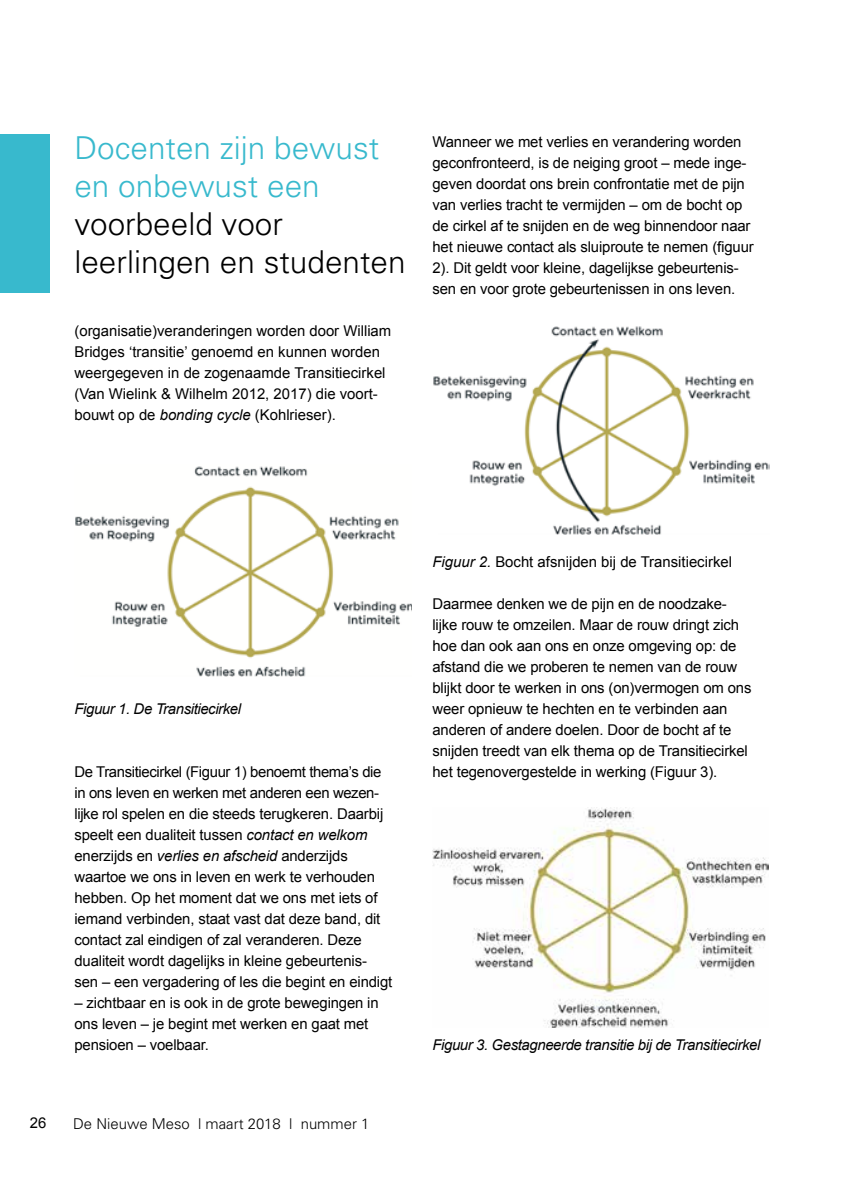
<style>
.page{position:relative;width:844px;height:1191px;background:#fff}
.page>*{position:absolute;margin:0;border:0;box-sizing:border-box;transform-origin:0 0}
.t1{font:300 31.5px/37.8px "Univers";color:#000}
.t2{font:300 31.5px/37.8px "Univers";color:#38b9cd}
.t3{font:14.88px/21px "Arial";letter-spacing:-.01em;color:#000}
.t4{font:italic 14.88px "Arial";letter-spacing:-.025em;color:#000}
.t5{font:300 14.88px "Univers";color:#000}
.s1{font-style:italic}
</style>
<div class="page">
<div style="left:0;top:134px;width:50px;height:159px;background:#38b9cd"></div>
<img style="left:75px;top:466px;width:336px;height:210px">
<img style="left:433px;top:326px;width:336px;height:208px">
<img style="left:432px;top:807px;width:336px;height:220px">
<h1 class="t2" style="left:74px;top:128px;width:306px">Docenten zijn bewust en onbewust een</h1>
<h1 class="t1" style="left:74px;top:204px;width:332px">voorbeeld voor leerlingen en studenten</h1>
<p class="t3" style="left:74px;top:320px;width:318px">(organisatie)veranderingen worden door William Bridges ‘transitie’ genoemd en kunnen worden weergegeven in de zogenaamde Transitiecirkel (Van Wielink &amp; Wilhelm 2012, 2017) die voort&shy;bouwt op de <span class="s1">bonding cycle</span> (Kohlrieser).</p>
<p class="t3" style="left:432px;top:131px;width:323px">Wanneer we met verlies en verandering worden geconfronteerd, is de neiging groot – mede inge&shy;geven doordat ons brein confrontatie met de pijn van verlies tracht te vermijden – om de bocht op de cirkel af te snijden en de weg binnendoor naar het nieuwe contact als sluiproute te nemen (figuur 2). Dit geldt voor kleine, dagelijkse gebeurtenis&shy;sen en voor grote gebeurtenissen in ons leven.</p>
<p class="t4" style="left:74px;top:699px;width:168px">Figuur 1. De Transitiecirkel</p>
<p class="t3" style="left:74px;top:761px;width:319px">De Transitiecirkel (Figuur 1) benoemt thema’s die in ons leven en werken met anderen een wezen&shy;lijke rol spelen en die steeds terugkeren. Daarbij speelt een dualiteit tussen <span class="s1">contact en welkom </span>enerzijds en <span class="s1">verlies en afscheid</span> anderzijds waartoe we ons in leven en werk te verhouden hebben. Op het moment dat we ons met iets of iemand verbinden, staat vast dat deze band, dit contact zal eindigen of zal veranderen. Deze dualiteit wordt dagelijks in kleine gebeurtenis&shy;sen – een vergadering of les die begint en eindigt</p>
<p class="t3" style="left:74px;top:992px;width:306px">– zichtbaar en is ook in de grote bewegingen in ons leven – je begint met werken en gaat met pensioen – voelbaar.</p>
<p class="t3" style="left:30px;top:1112px;width:18px">26</p>
<p class="t5" style="left:73px;top:1114px;width:297px">De Nieuwe Meso | maart 2018 | nummer 1</p>
<p class="t3" style="left:432px;top:551px;width:301px"><span class="s1">Figuur 2.</span> Bocht afsnijden bij de Transitiecirkel</p>
<p class="t3" style="left:432px;top:593px;width:320px">Daarmee denken we de pijn en de noodzake&shy;lijke rouw te omzeilen. Maar de rouw dringt zich hoe dan ook aan ons en onze omgeving op: de afstand die we proberen te nemen van de rouw blijkt door te werken in ons (on)vermogen om ons weer opnieuw te hechten en te verbinden aan anderen of andere doelen. Door de bocht af te snijden treedt van elk thema op de Transitiecirkel het tegenovergestelde in werking (Figuur 3).</p>
<p class="t4" style="left:432px;top:1035px;width:329px">Figuur 3. Gestagneerde transitie bij de Transitiecirkel</p>
</div>
